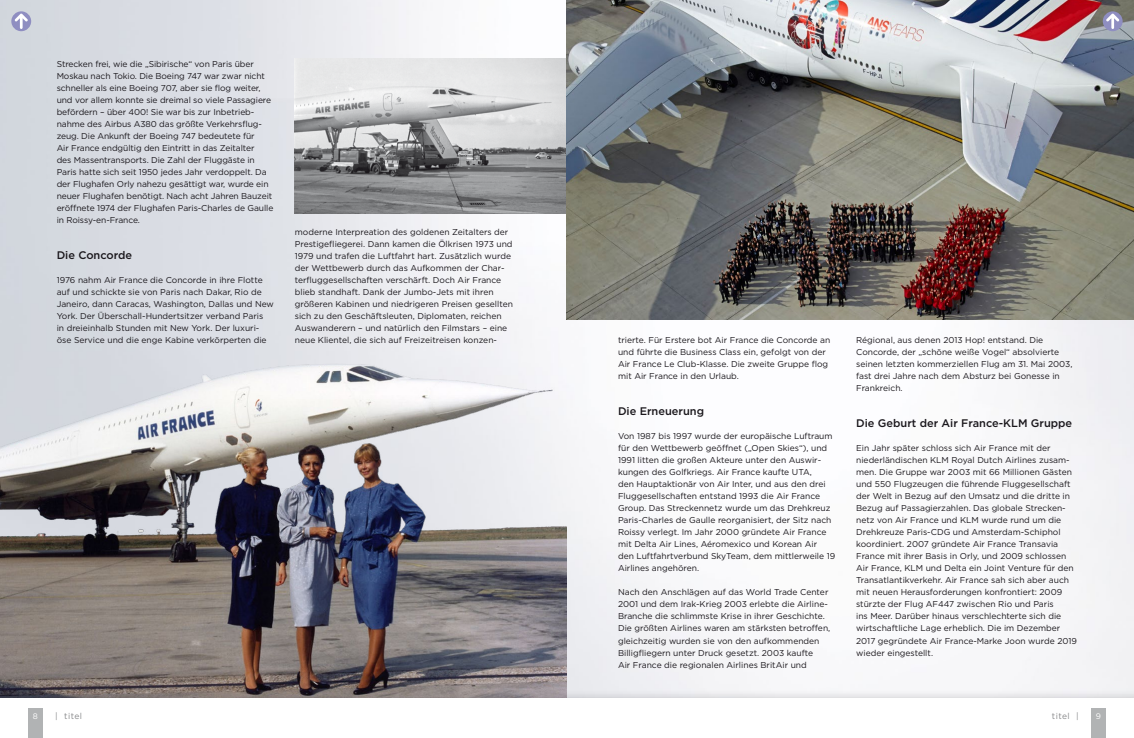
<style>
.page{position:relative;width:1134px;height:738px;background:#fff}
.page>*{position:absolute;margin:0;border:0;box-sizing:border-box;transform-origin:0 0}
.t1{font:500 11px "Gotham";color:#1a171c}
.t2{font:8.5px/12px "Gotham";color:#1a171c}
.t3{font:8.5px "Gotham";letter-spacing:.05em;color:#87888a}
.t4{font:8px "Gotham";color:#fff}
</style>
<div class="page">
<img style="left:0;top:0;width:1134px;height:688px">
<img style="left:295px;top:59px;width:272px;height:154px">
<img style="left:567px;top:0;width:567px;height:319px">
<img style="left:0;top:359px;width:567px;height:329px">
<div style="left:0;top:688px;width:1134px;height:49px;background:#1a171c;opacity:.6"></div>
<div style="left:0;top:697px;width:1134px;height:40px;background:#fff"></div>
<div style="left:28px;top:708px;width:15px;height:29px;background:#b1b3b4"></div>
<div style="left:1091px;top:708px;width:15px;height:29px;background:#b1b3b4"></div>
<div style="left:11px;top:11px;width:20px;height:20px;background:#8f8ec1;border-radius:50%"></div>
<svg style="left:15px;top:13px;width:13px;height:16px"></svg>
<svg style="left:1103px;top:11px;width:20px;height:20px"></svg>
<svg style="left:1106px;top:13px;width:13px;height:16px"></svg>
<p class="t2" style="left:57px;top:57px;width:218px">Strecken frei, wie die „Sibirische“ von Paris über Moskau nach Tokio. Die Boeing 747 war zwar nicht schneller als eine Boeing 707, aber sie flog weiter, und vor allem konnte sie dreimal so viele Passagiere befördern – über 400! Sie war bis zur Inbetrieb&shy;nahme des Airbus A380 das größte Verkehrsflug&shy;zeug. Die Ankunft der Boeing 747 bedeutete für<br>Air France endgültig den Eintritt in das Zeitalter<br>des Massentransports. Die Zahl der Fluggäste in Paris hatte sich seit 1950 jedes Jahr verdoppelt. Da der Flughafen Orly nahezu gesättigt war, wurde ein neuer Flughafen benötigt. Nach acht Jahren Bauzeit eröffnete 1974 der Flughafen Paris-Charles de Gaulle in Roissy-en-France.</p>
<p class="t1" style="left:57px;top:248px;width:77px">Die Concorde</p>
<p class="t2" style="left:57px;top:273px;width:219px">1976 nahm Air France die Concorde in ihre Flotte auf und schickte sie von Paris nach Dakar, Rio de Janeiro, dann Caracas, Washington, Dallas und New York. Der Überschall-Hundertsitzer verband Paris<br>in dreieinhalb Stunden mit New York. Der luxuri&shy;öse Service und die enge Kabine verkörperten die</p>
<p class="t2" style="left:295px;top:225px;width:220px">moderne Interpreation des goldenen Zeitalters der Prestigefliegerei. Dann kamen die Ölkrisen 1973 und 1979 und trafen die Luftfahrt hart. Zusätzlich wurde der Wettbewerb durch das Aufkommen der Char&shy;terfluggesellschaften verschärft. Doch Air France blieb standhaft. Dank der Jumbo-Jets mit ihren größeren Kabinen und niedrigeren Preisen gesellten sich zu den Geschäftsleuten, Diplomaten, reichen Auswanderern – und natürlich den Filmstars – eine neue Klientel, die sich auf Freizeitreisen konzen-</p>
<p class="t2" style="left:618px;top:333px;width:214px">trierte. Für Erstere bot Air France die Concorde an und führte die Business Class ein, gefolgt von der Air France Le Club-Klasse. Die zweite Gruppe flog mit Air France in den Urlaub.</p>
<p class="t1" style="left:618px;top:404px;width:88px">Die Erneuerung</p>
<p class="t2" style="left:618px;top:429px;width:219px">Von 1987 bis 1997 wurde der europäische Luftraum für den Wettbewerb geöffnet („Open Skies“), und 1991 litten die großen Akteure unter den Auswir&shy;kungen des Golfkriegs. Air France kaufte UTA,<br>den Hauptaktionär von Air Inter, und aus den drei Fluggesellschaften entstand 1993 die Air France Group. Das Streckennetz wurde um das Drehkreuz Paris-Charles de Gaulle reorganisiert, der Sitz nach Roissy verlegt. Im Jahr 2000 gründete Air France mit Delta Air Lines, Aéromexico und Korean Air<br>den Luftfahrtverbund SkyTeam, dem mittlerweile 19<br>Airlines angehören.</p>
<p class="t2" style="left:618px;top:585px;width:214px">Nach den Anschlägen auf das World Trade Center 2001 und dem Irak-Krieg 2003 erlebte die Airline-Branche die schlimmste Krise in ihrer Geschichte.<br>Die größten Airlines waren am stärksten betroffen, gleichzeitig wurden sie von den aufkommenden Billigfliegern unter Druck gesetzt. 2003 kaufte<br>Air France die regionalen Airlines BritAir und</p>
<p class="t2" style="left:856px;top:333px;width:218px">Régional, aus denen 2013 Hop! entstand. Die Concorde, der „schöne weiße Vogel“ absolvierte seinen letzten kommerziellen Flug am 31. Mai 2003, fast drei Jahre nach dem Absturz bei Gonesse in Frankreich.</p>
<p class="t1" style="left:856px;top:416px;width:218px">Die Geburt der Air France-KLM Gruppe</p>
<p class="t2" style="left:856px;top:441px;width:222px">Ein Jahr später schloss sich Air France mit der niederländischen KLM Royal Dutch Airlines zusam&shy;men. Die Gruppe war 2003 mit 66 Millionen Gästen und 550 Flugzeugen die führende Fluggesellschaft der Welt in Bezug auf den Umsatz und die dritte in Bezug auf Passagierzahlen. Das globale Strecken&shy;netz von Air France und KLM wurde rund um die Drehkreuze Paris-CDG und Amsterdam-Schiphol koordiniert. 2007 gründete Air France Transavia France mit ihrer Basis in Orly, und 2009 schlossen Air France, KLM und Delta ein Joint Venture für den Transatlantikverkehr. Air France sah sich aber auch mit neuen Herausforderungen konfrontiert: 2009 stürzte der Flug AF447 zwischen Rio und Paris<br>ins Meer. Darüber hinaus verschlechterte sich die wirtschaftliche Lage erheblich. Die im Dezember 2017 gegründete Air France-Marke Joon wurde 2019 wieder eingestellt.</p>
<p class="t4" style="left:33px;top:710px;width:7px">8</p>
<p class="t3" style="left:55px;top:710px;width:28px">| titel</p>
<p class="t3" style="left:1052px;top:710px;width:28px">titel |</p>
<p class="t4" style="left:1096px;top:710px;width:7px">9</p>
</div>
